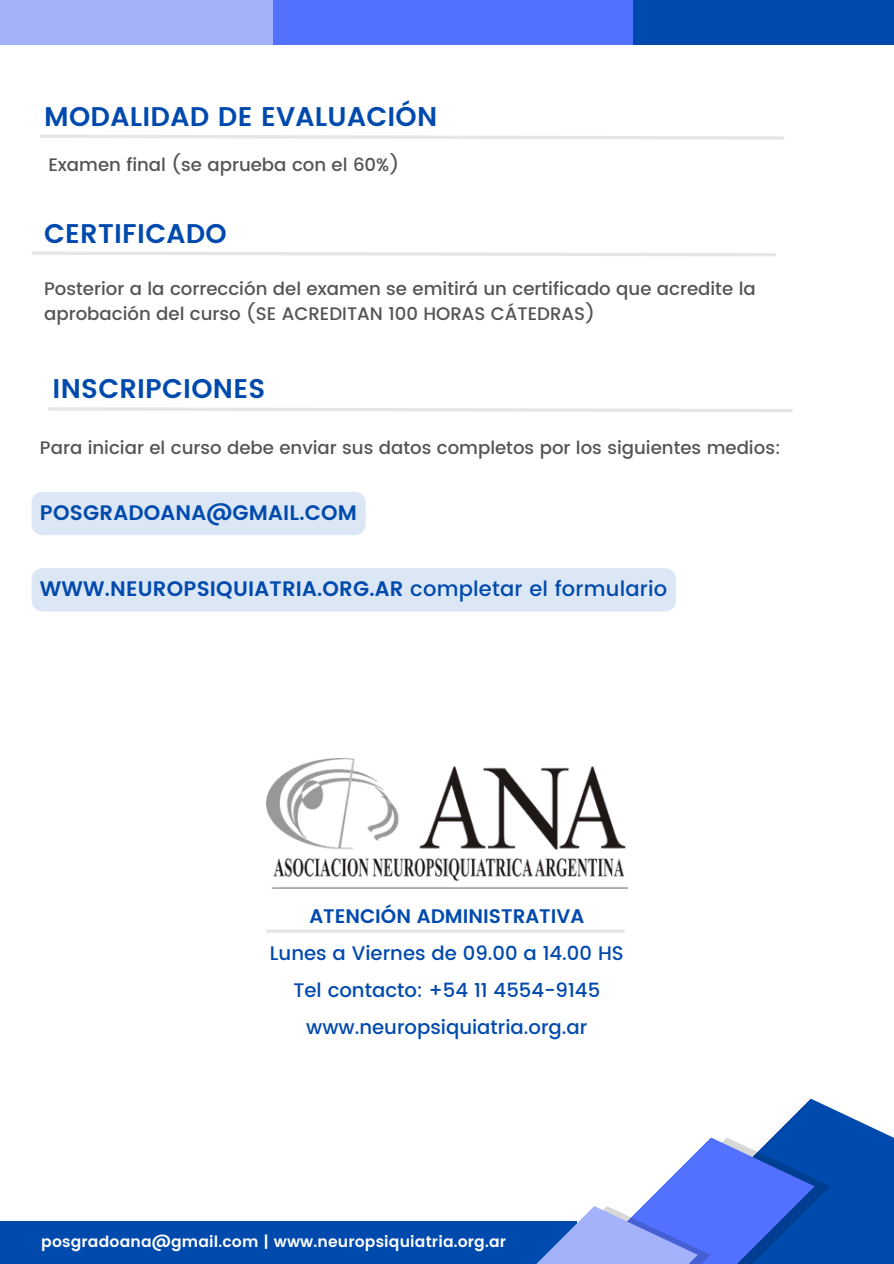
<style>
.page{position:relative;width:894px;height:1264px;background:#fff}
.page>*{position:absolute;margin:0;border:0;box-sizing:border-box;transform-origin:0 0}
.t1{font:600 27px "Poppins";letter-spacing:.01em;color:#004aad}
.t2{font:600 21px "Poppins";letter-spacing:.01em;color:#004aad}
.t3{font:500 19.65px/37.2px "Poppins";color:#004aad;text-align:center}
.t4{font:600 19.65px "Poppins";color:#004aad}
.t5{font:500 18.15px/24.8px "Poppins";color:#545454}
.t6{font:600 15.45px "Poppins";letter-spacing:.01em;color:#fff}
.s1{font-weight:500}
</style>
<div class="page">
<div style="left:0;top:0;width:281px;height:45px;background:#a3b2fa"></div>
<div style="left:0;top:1220px;width:576px;height:43px;background:#004aad"></div>
<svg style="left:772px;top:1098px;width:121px;height:165px;fill:#004aad"></svg>
<svg style="left:814px;top:1137px;width:16px;height:126px;background:#0048aa"></svg>
<svg style="left:422px;top:1137px;width:392px;height:126px"></svg>
<svg style="left:462px;top:1205px;width:248px;height:58px"></svg>
<div style="left:273px;top:0;width:367px;height:45px;background:#5271ff"></div>
<div style="left:632px;top:0;width:261px;height:45px;background:#004aad"></div>
<svg style="left:48px;top:407px;width:745px;height:5px"></svg>
<div style="left:32px;top:492px;width:333px;height:43px;background:#dce7f5;border-radius:11px"></div>
<div style="left:32px;top:568px;width:643px;height:43px;background:#dce7f5;border-radius:11px"></div>
<img style="left:266px;top:758px;width:361px;height:130px">
<hr style="left:266px;top:929px;width:358px;height:3px;background:#000">
<svg style="left:32px;top:251px;width:744px;height:6px"></svg>
<svg style="left:40px;top:135px;width:744px;height:5px"></svg>
<h1 class="t1" style="left:44px;top:101px;width:394px">MODALIDAD DE EVALUACIÓN</h1>
<p class="t5" style="left:48px;top:152px;width:352px">Examen final (se aprueba con el 60%)</p>
<h1 class="t1" style="left:44px;top:217px;width:184px">CERTIFICADO</h1>
<p class="t5" style="left:44px;top:276px;width:712px">Posterior a la corrección del examen se emitirá un certificado que acredite la aprobación del curso (SE ACREDITAN 100 HORAS CÁTEDRAS)</p>
<h1 class="t1" style="left:53px;top:373px;width:214px">INSCRIPCIONES</h1>
<p class="t5" style="left:40px;top:435px;width:741px">Para iniciar el curso debe enviar sus datos completos por los siguientes medios:</p>
<p class="t2" style="left:40px;top:500px;width:318px">POSGRADOANA@GMAIL.COM</p>
<p class="t2" style="left:40px;top:576px;width:628px">WWW.NEUROPSIQUIATRIA.ORG.AR <span class="s1">completar el formulario</span></p>
<p class="t4" style="left:309px;top:904px;width:276px">ATENCIÓN ADMINISTRATIVA</p>
<p class="t3" style="left:270px;top:934px;width:355px">Lunes a Viernes de 09.00 a 14.00 HS<br>Tel contacto: +54 11 4554-9145 www.neuropsiquiatria.org.ar</p>
<p class="t6" style="left:41px;top:1232px;width:466px">posgradoana@gmail.com | www.neuropsiquiatria.org.ar</p>
</div>
